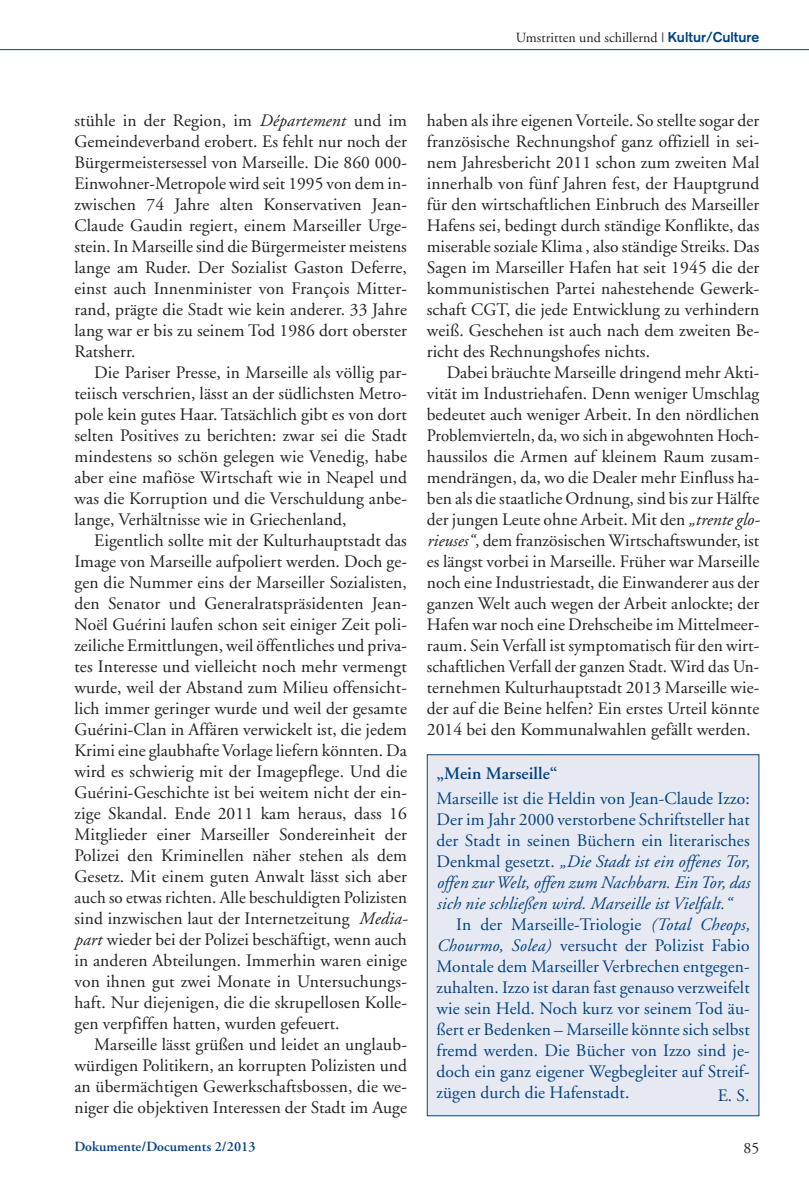
<style>
.page{position:relative;width:809px;height:1191px;background:#fff}
.page>*{position:absolute;margin:0;border:0;box-sizing:border-box;transform-origin:0 0}
.t1{font:17.5px/21px "Adobe Garamond";letter-spacing:.005em;color:#231f20;text-align:justify}
.t2{font:17.5px/21px "Adobe Garamond";letter-spacing:.005em;color:#014181;text-align:justify}
.t3{font:600 17.5px "Adobe Garamond";letter-spacing:.005em;color:#014181}
.t4{font:15.75px "Adobe Garamond";color:#231f20}
.t5{font:14px "Adobe Garamond";letter-spacing:.005em;color:#231f20}
.t6{font:600 14px "Adobe Garamond";letter-spacing:.005em;color:#014181}
.s1{font-family:"Akzidenz Grotesk";font-weight:700;color:#014181}
.s2{font-style:italic}
</style>
<div class="page">
<hr style="left:0;top:49px;width:809px;height:1px;background:#014181">
<div style="left:427px;top:755px;width:331px;height:360px;background:#e7e9f2"></div>
<div style="left:427px;top:754px;width:332px;height:362px;border:1px solid #014181"></div>
<p class="t5" style="left:516px;top:32px;width:245px">Umstritten und schillernd | <span class="s1">Kultur/Culture</span></p>
<p class="t1" style="left:74px;top:111px;width:334px">stühle in der Region, im <span class="s2">Département</span> und im Gemeindeverband erobert. Es fehlt nur noch der Bürgermeistersessel von Marseille. Die 860 000- Einwohner-Metropole wird seit 1995 von dem in&shy;zwischen 74 Jahre alten Konservativen Jean-Claude Gaudin regiert, einem Marseiller Urge&shy;stein. In Marseille sind die Bürgermeister meistens lange am Ruder. Der Sozialist Gaston Deferre, einst auch Innenminister von François Mitter&shy;rand, prägte die Stadt wie kein anderer. 33 Jahre lang war er bis zu seinem Tod 1986 dort oberster Ratsherr.</p>
<p class="t1" style="left:74px;top:363px;width:334px;text-indent:20px">Die Pariser Presse, in Marseille als völlig par&shy;teiisch verschrien, lässt an der südlichsten Metro&shy;pole kein gutes Haar. Tatsächlich gibt es von dort selten Positives zu berichten: zwar sei die Stadt mindestens so schön gelegen wie Venedig, habe aber eine mafiöse Wirtschaft wie in Neapel und was die Korruption und die Verschuldung anbe&shy;lange, Verhältnisse wie in Griechenland,</p>
<p class="t1" style="left:74px;top:531px;width:335px;text-indent:20px">Eigentlich sollte mit der Kulturhauptstadt das Image von Marseille aufpoliert werden. Doch ge&shy;gen die Nummer eins der Marseiller Sozialisten, den Senator und Generalratspräsidenten Jean-Noël Guérini laufen schon seit einiger Zeit poli&shy;zeiliche Ermittlungen, weil öffentliches und priva&shy;tes Interesse und vielleicht noch mehr vermengt wurde, weil der Abstand zum Milieu offensicht&shy;lich immer geringer wurde und weil der gesamte Guérini-Clan in Affären verwickelt ist, die jedem Krimi eine glaubhafte Vorlage liefern könnten. Da wird es schwierig mit der Imagepflege. Und die Guérini-Geschichte ist bei weitem nicht der ein&shy;zige Skandal. Ende 2011 kam heraus, dass 16<br>Mitglieder einer Marseiller Sondereinheit der Polizei den Kriminellen näher stehen als dem Gesetz. Mit einem guten Anwalt lässt sich aber auch so etwas richten. Alle beschuldigten Polizisten sind inzwischen laut der Internetzeitung <span class="s2">Media&shy;part</span> wieder bei der Polizei beschäftigt, wenn auch in anderen Abteilungen. Immerhin waren einige von ihnen gut zwei Monate in Untersuchungs&shy;haft. Nur diejenigen, die die skrupellosen Kolle&shy;gen verpfiffen hatten, wurden gefeuert.</p>
<p class="t1" style="left:74px;top:1035px;width:334px;text-indent:20px">Marseille lässt grüßen und leidet an unglaub&shy;würdigen Politikern, an korrupten Polizisten und an übermächtigen Gewerkschaftsbossen, die we&shy;niger die objektiven Interessen der Stadt im Auge</p>
<p class="t1" style="left:427px;top:111px;width:334px">haben als ihre eigenen Vorteile. So stellte sogar der französische Rechnungshof ganz offiziell in sei&shy;nem Jahresbericht 2011 schon zum zweiten Mal innerhalb von fünf Jahren fest, der Hauptgrund für den wirtschaftlichen Einbruch des Marseiller Hafens sei, bedingt durch ständige Konflikte, das miserable soziale Klima , also ständige Streiks. Das Sagen im Marseiller Hafen hat seit 1945 die der kommunistischen Partei nahestehende Gewerk&shy;schaft CGT, die jede Entwicklung zu verhindern weiß. Geschehen ist auch nach dem zweiten Be&shy;richt des Rechnungshofes nichts.</p>
<p class="t1" style="left:427px;top:363px;width:335px;text-indent:20px">Dabei bräuchte Marseille dringend mehr Akti&shy;vität im Industriehafen. Denn weniger Umschlag bedeutet auch weniger Arbeit. In den nördlichen Problemvierteln, da, wo sich in abgewohnten Hoch&shy;haussilos die Armen auf kleinem Raum zusam&shy;mendrängen, da, wo die Dealer mehr Einfluss ha&shy;ben als die staatliche Ordnung, sind bis zur Hälfte der jungen Leute ohne Arbeit. Mit den <span class="s2">„trente glo&shy;rieuses“</span>, dem französischen Wirtschaftswunder, ist es längst vorbei in Marseille. Früher war Marseille noch eine Industriestadt, die Einwanderer aus der ganzen Welt auch wegen der Arbeit anlockte; der Hafen war noch eine Drehscheibe im Mittelmeer&shy;raum. Sein Verfall ist symptomatisch für den wirt&shy;schaftlichen Verfall der ganzen Stadt. Wird das Un&shy;ternehmen Kulturhauptstadt 2013 Marseille wie&shy;der auf die Beine helfen? Ein erstes Urteil könnte 2014 bei den Kommunalwahlen gefällt werden.</p>
<p class="t3" style="left:436px;top:766px;width:123px">„Mein Marseille“</p>
<p class="t2" style="left:436px;top:789px;width:315px">Marseille ist die Heldin von Jean-Claude Izzo:<br>Der im Jahr 2000 verstorbene Schriftsteller hat der Stadt in seinen Büchern ein literarisches Denkmal gesetzt. <span class="s2">„Die Stadt ist ein offenes Tor, offen zurWelt, offen zum Nachbarn. EinTor, das sich nie schließen wird. Marseille ist Vielfalt.“</span></p>
<p class="t2" style="left:436px;top:915px;width:315px;text-indent:20px">In der Marseille-Triologie <span class="s2">(Total Cheops, Chourmo, Solea)</span> versucht der Polizist Fabio Montale dem Marseiller Verbrechen entgegen&shy;zuhalten. Izzo ist daran fast genauso verzweifelt wie sein Held. Noch kurz vor seinem Tod äu&shy;ßert er Bedenken – Marseille könnte sich selbst fremd werden. Die Bücher von Izzo sind je&shy;doch ein ganz eigener Wegbegleiter auf Streif&shy;zügen durch die Hafenstadt.</p>
<p class="t2" style="left:717px;top:1086px;width:33px">E. S.</p>
<p class="t6" style="left:74px;top:1140px;width:183px">Dokumente/Documents 2/2013</p>
<p class="t4" style="left:743px;top:1141px;width:17px">85</p>
</div>
